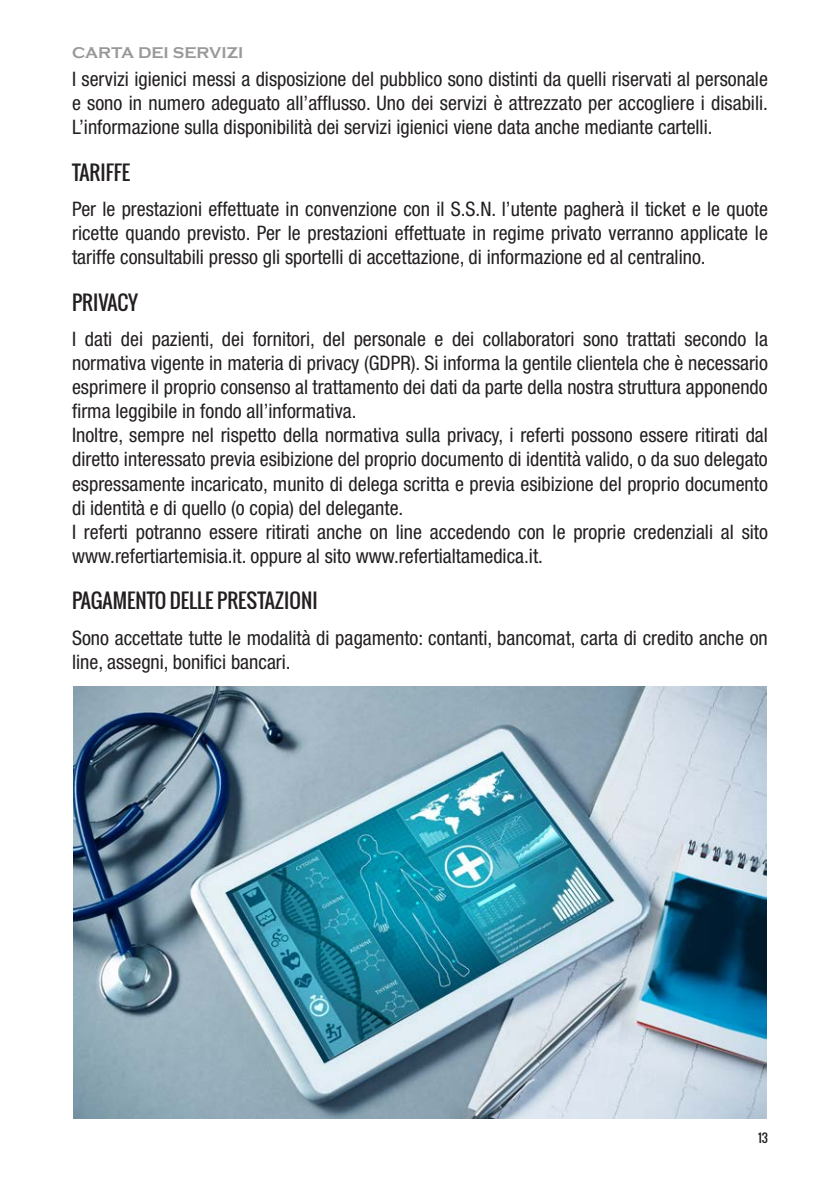
<style>
.page{position:relative;width:840px;height:1191px;background:#fff}
.page>*{position:absolute;margin:0;border:0;box-sizing:border-box;transform-origin:0 0}
.Brochure_Alta{font:condensed 20px/24px "Helvetica Neue LT Std";color:#231f20;text-align:justify}
.Brochure_Alta-2{font:20px "Oswald";color:#231f20}
.t1{font:700 16px "Copperplate Gothic";color:#99989b}
.t2{font:12px "Oswald";color:#231f20}
</style>
<div class="page">
<img style="left:73px;top:686px;width:693px;height:433px">
<p class="t1" style="left:72px;top:44px;width:173px">CARTA DEI SERVIZI</p>
<p class="Brochure_Alta" style="left:72px;top:67px;width:697px">I servizi igienici messi a disposizione del pubblico sono distinti da quelli riservati al personale e sono in numero adeguato all’afflusso. Uno dei servizi è attrezzato per accogliere i disabili.<br>L’informazione sulla disponibilità dei servizi igienici viene data anche mediante cartelli.</p>
<p class="Brochure_Alta-2" style="left:72px;top:157px;width:60px">TARIFFE</p>
<p class="Brochure_Alta" style="left:72px;top:197px;width:697px">Per le prestazioni effettuate in convenzione con il S.S.N. l’utente pagherà il ticket e le quote ricette quando previsto. Per le prestazioni effettuate in regime privato verranno applicate le tariffe consultabili presso gli sportelli di accettazione, di informazione ed al centralino.</p>
<p class="Brochure_Alta-2" style="left:72px;top:287px;width:67px">PRIVACY</p>
<p class="Brochure_Alta" style="left:72px;top:327px;width:697px">I dati dei pazienti, dei fornitori, del personale e dei collaboratori sono trattati secondo la normativa vigente in materia di privacy (GDPR). Si informa la gentile clientela che è necessario esprimere il proprio consenso al trattamento dei dati da parte della nostra struttura apponendo firma leggibile in fondo all’informativa.</p>
<p class="Brochure_Alta" style="left:72px;top:423px;width:697px">Inoltre, sempre nel rispetto della normativa sulla privacy, i referti possono essere ritirati dal diretto interessato previa esibizione del proprio documento di identità valido, o da suo delegato espressamente incaricato, munito di delega scritta e previa esibizione del proprio documento di identità e di quello (o copia) del delegante.</p>
<p class="Brochure_Alta" style="left:72px;top:519px;width:697px">I referti potranno essere ritirati anche on line accedendo con le proprie credenziali al sito www.refertiartemisia.it. oppure al sito www.refertialtamedica.it.</p>
<p class="Brochure_Alta-2" style="left:72px;top:585px;width:247px">PAGAMENTO DELLE PRESTAZIONI</p>
<p class="Brochure_Alta" style="left:72px;top:625px;width:696px">Sono accettate tutte le modalità di pagamento: contanti, bancomat, carta di credito anche on line, assegni, bonifici bancari.</p>
<p class="t2" style="left:757px;top:1128px;width:11px">13</p>
</div>
